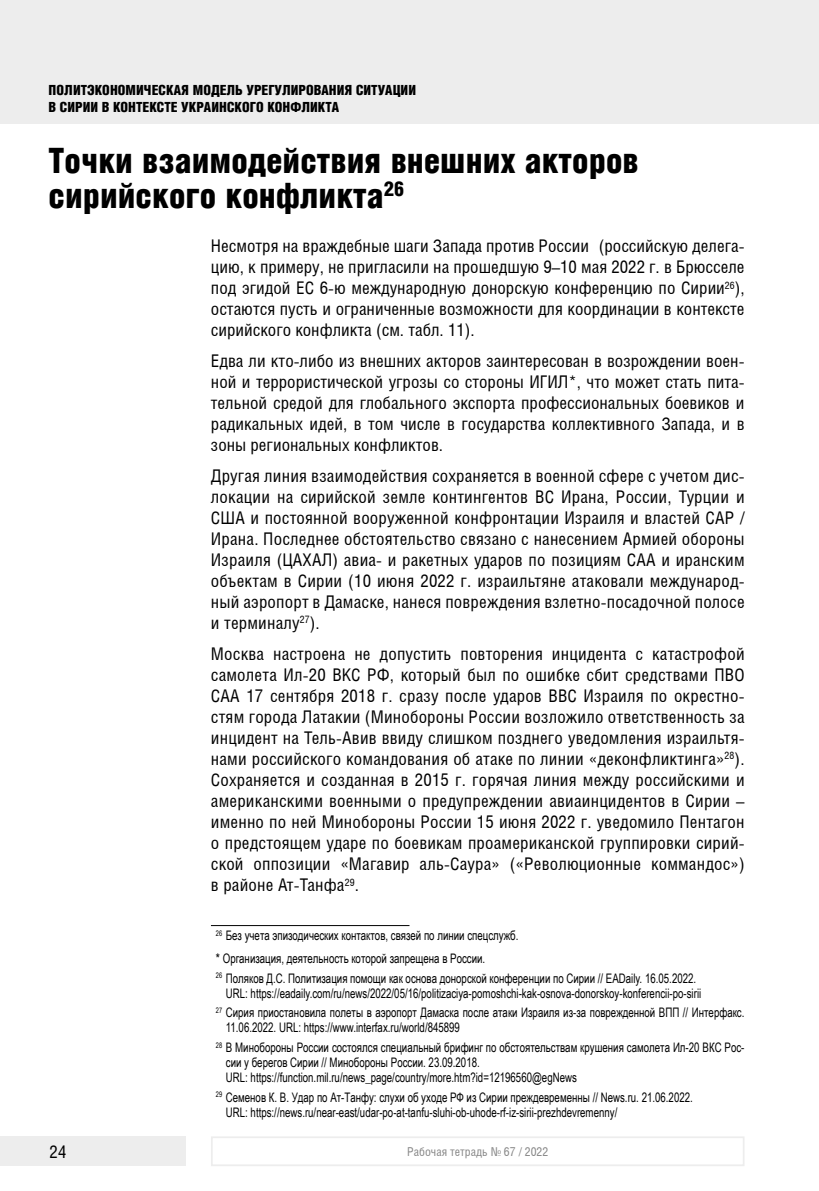
<style>
.page{position:relative;width:819px;height:1191px;background:#fff}
.page>*{position:absolute;margin:0;border:0;box-sizing:border-box;transform-origin:0 0}
.t1{font:900 35px/35px "Helios Cond";color:#000}
.t2{font:17.5px/21px "Helios Cond";color:#000;text-align:justify}
.t3{font:900 14px/17.5px "Helios Cond";color:#000}
.t4{font:13.12px/14.9px "Arial Narrow";color:#000;scale:.9 1}
.t5{font:12.25px "Helios Cond";color:#878787}
</style>
<div class="page">
<div style="left:0;top:0;width:819px;height:124px;background:#ededed"></div>
<div style="left:0;top:1136px;width:186px;height:30px;background:#ededed"></div>
<div style="left:211px;top:1136px;width:533px;height:30px;border:2px solid #ededed"></div>
<hr style="left:211px;top:925px;width:198px;height:1px;background:#000">
<p class="t3" style="left:49px;top:81px;width:369px">ПОЛИТЭКОНОМИЧЕСКАЯ МОДЕЛЬ УРЕГУЛИРОВАНИЯ СИТУАЦИИ<br>В СИРИИ В КОНТЕКСТЕ УКРАИНСКОГО КОНФЛИКТА</p>
<h1 class="t1" style="left:49px;top:143px;width:591px">Точки взаимодействия внешних акторов сирийского конфликта<sup>26</sup></h1>
<p class="t2" style="left:211px;top:235px;width:535px">Несмотря на враждебные шаги Запада против России<sup>25</sup>(российскую делега&shy;цию, к примеру, не пригласили на прошедшую 9–10 мая 2022 г. в Брюсселе под эгидой ЕС 6-ю международную донорскую конференцию по Сирии<sup>26</sup>), остаются пусть и ограниченные возможности для координации в контексте сирийского конфликта (см. табл. 11).</p>
<p class="t2" style="left:211px;top:350px;width:535px">Едва ли кто-либо из внешних акторов заинтересован в возрождении воен&shy;ной и террористической угрозы со стороны ИГИЛ*, что может стать пита&shy;тельной средой для глобального экспорта профессиональных боевиков и радикальных идей, в том числе в государства коллективного Запада, и в зоны региональных конфликтов.</p>
<p class="t2" style="left:211px;top:465px;width:535px">Другая линия взаимодействия сохраняется в военной сфере с учетом дис&shy;локации на сирийской земле контингентов ВС Ирана, России, Турции и США и постоянной вооруженной конфронтации Израиля и властей САР / Ирана. Последнее обстоятельство связано с нанесением Армией обороны Израиля (ЦАХАЛ) авиа- и ракетных ударов по позициям САА и иранским объектам в Сирии (10 июня 2022 г. израильтяне атаковали международ&shy;ный аэропорт в Дамаске, нанеся повреждения взлетно-посадочной полосе и терминалу<sup>27</sup>).</p>
<p class="t2" style="left:211px;top:643px;width:535px">Москва настроена не допустить повторения инцидента с катастрофой самолета Ил-20 ВКС РФ, который был по ошибке сбит средствами ПВО САА 17 сентября 2018 г. сразу после ударов ВВС Израиля по окрестно&shy;стям города Латакии (Минобороны России возложило ответственность за инцидент на Тель-Авив ввиду слишком позднего уведомления израильтя&shy;нами российского командования об атаке по линии «деконфликтинга»<sup>28</sup>).<br>Сохраняется и созданная в 2015 г. горячая линия между российскими и американскими военными о предупреждении авиаинцидентов в Сирии – именно по ней Минобороны России 15 июня 2022 г. уведомило Пентагон о предстоящем ударе по боевикам проамериканской группировки сирий&shy;ской оппозиции «Магавир аль-Саура» («Революционные коммандос») в районе Ат-Танфа<sup>29</sup>.</p>
<p class="t4" style="left:216px;top:924px;width:337px;line-height:22.4px"><sup>26</sup> Без учета эпизодических контактов, связей по линии спецслужб. * Организация, деятельность которой запрещена в России.</p>
<p class="t4" style="left:226px;top:970px;width:529px;text-indent:-10px"><sup>26</sup> Поляков Д.С. Политизация помощи как основа донорской конференции по Сирии // EADaily. 16.05.2022.<br>URL: https://eadaily.com/ru/news/2022/05/16/politizaciya-pomoshchi-kak-osnova-donorskoy-konferencii-po-sirii</p>
<p class="t4" style="left:226px;top:1004px;width:577px;text-indent:-10px"><sup>27</sup> Сирия приостановила полеты в аэропорт Дамаска после атаки Израиля из-за поврежденной ВПП // Интерфакс.<br>11.06.2022. URL: https://www.interfax.ru/world/845899</p>
<p class="t4" style="left:226px;top:1039px;width:577px;text-indent:-10px"><sup>28</sup> В Минобороны России состоялся специальный брифинг по обстоятельствам крушения самолета Ил-20 ВКС Рос&shy;сии у берегов Сирии // Минобороны России. 23.09.2018.<br>URL: https://function.mil.ru/news_page/country/more.htm?id=12196560@egNews</p>
<p class="t4" style="left:226px;top:1089px;width:520px;text-indent:-10px"><sup>29</sup> Семенов К. В. Удар по Ат-Танфу: слухи об уходе РФ из Сирии преждевременны // News.ru. 21.06.2022.<br>URL: https://news.ru/near-east/udar-po-at-tanfu-sluhi-ob-uhode-rf-iz-sirii-prezhdevremenny/</p>
<p class="t2" style="left:50px;top:1141px;width:18px">24</p>
<p class="t5" style="left:407px;top:1144px;width:143px">Рабочая тетрадь № 67 / 2022</p>
</div>
